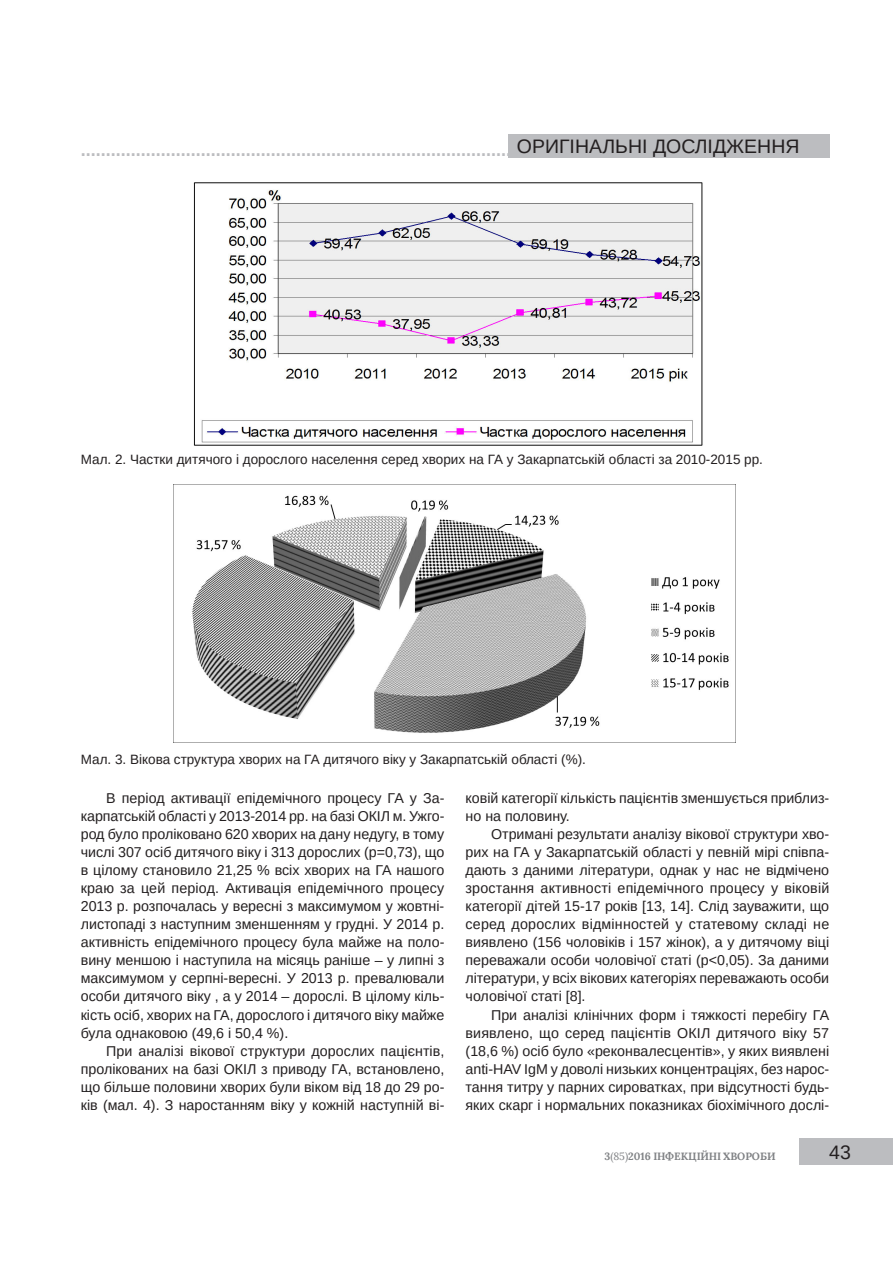
<style>
.page{position:relative;width:893px;height:1263px;background:#fff}
.page>*{position:absolute;margin:0;border:0;box-sizing:border-box;transform-origin:0 0}
.t1{font:19.5px "Arimo";color:#231f20}
.t2{font:700 18px "Arimo";color:#bcbdc0}
.ткс1{font:14.25px/18px "Arimo";color:#231f20;text-align:justify}
.рис_і_примітка{font:13.5px "Arimo";color:#231f20}
.t3{font:700 10.5px "Lora";color:#808285}
.s1{font-weight:400}
</style>
<div class="page">
<div style="left:799px;top:1138px;width:94px;height:27px;background:#bcbdc0"></div>
<div style="left:508px;top:134px;width:321px;height:23px;background:#bcbdc0"></div>
<img style="left:194px;top:182px;width:509px;height:263px">
<img style="left:173px;top:485px;width:562px;height:258px">
<h1 class="t1" style="left:517px;top:134px;width:284px">ОРИГІНАЛЬНІ ДОСЛІДЖЕННЯ</h1>
<p class="t2" style="left:81px;top:137px;width:432px">......................................................................................</p>
<p class="рис_і_примітка" style="left:81px;top:450px;width:684px">Мал. 2. Частки дитячого і дорослого населення серед хворих на ГА у Закарпатській області за 2010-2015 рр.</p>
<p class="рис_і_примітка" style="left:81px;top:751px;width:507px">Мал. 3. Вікова структура хворих на ГА дитячого віку у Закарпатській області (%).</p>
<p class="ткс1" style="left:81px;top:790px;width:365px;text-indent:26px">В період активації епідемічного процесу ГА у За&shy;карпатській області у 2013-2014 рр. на базі ОКІЛ м. Ужго&shy;род було проліковано 620 хворих на дану недугу, в тому числі 307 осіб дитячого віку і 313 дорослих (р=0,73), що в цілому становило 21,25 % всіх хворих на ГА нашого краю за цей період. Активація епідемічного процесу 2013 р. розпочалась у вересні з максимумом у жовтні&shy;листопаді з наступним зменшенням у грудні. У 2014 р. активність епідемічного процесу була майже на поло&shy;вину меншою і наступила на місяць раніше – у липні з максимумом у серпні-вересні. У 2013 р. превалювали особи дитячого віку , а у 2014 – дорослі. В цілому кіль&shy;кість осіб, хворих на ГА, дорослого і дитячого віку майже була однаковою (49,6 і 50,4 %).</p>
<p class="ткс1" style="left:81px;top:1042px;width:365px;text-indent:26px">При аналізі вікової структури дорослих пацієнтів, пролікованих на базі ОКІЛ з приводу ГА, встановлено, що більше половини хворих були віком від 18 до 29 ро&shy;ків (мал. 4). З наростанням віку у кожній наступній ві-</p>
<p class="ткс1" style="left:466px;top:790px;width:365px">ковій категорії кількість пацієнтів зменшується приблиз&shy;но на половину.</p>
<p class="ткс1" style="left:466px;top:826px;width:365px;text-indent:26px">Отримані результати аналізу вікової структури хво&shy;рих на ГА у Закарпатській області у певній мірі співпа&shy;дають з даними літератури, однак у нас не відмічено зростання активності епідемічного процесу у віковій категорії дітей 15-17 років [13, 14]. Слід зауважити, що серед дорослих відмінностей у статевому складі не виявлено (156 чоловіків і 157 жінок), а у дитячому віці переважали особи чоловічої статі (p&lt;0,05). За даними літератури, у всіх вікових категоріях переважають особи чоловічої статі [8].</p>
<p class="ткс1" style="left:466px;top:1006px;width:365px;text-indent:26px">При аналізі клінічних форм і тяжкості перебігу ГА виявлено, що серед пацієнтів ОКІЛ дитячого віку 57 (18,6 %) осіб було «реконвалесцентів», у яких виявлені anti-HAV IgM у доволі низьких концентраціях, без нарос&shy;тання титру у парних сироватках, при відсутності будь&shy;яких скарг і нормальних показниках біохімічного дослі-</p>
<p class="t3" style="left:604px;top:1149px;width:173px">3<span class="s1">(85)</span>2016 ІНФЕКЦІЙНІ ХВОРОБИ</p>
<h1 class="t1" style="left:829px;top:1140px;width:23px">43</h1>
</div>
